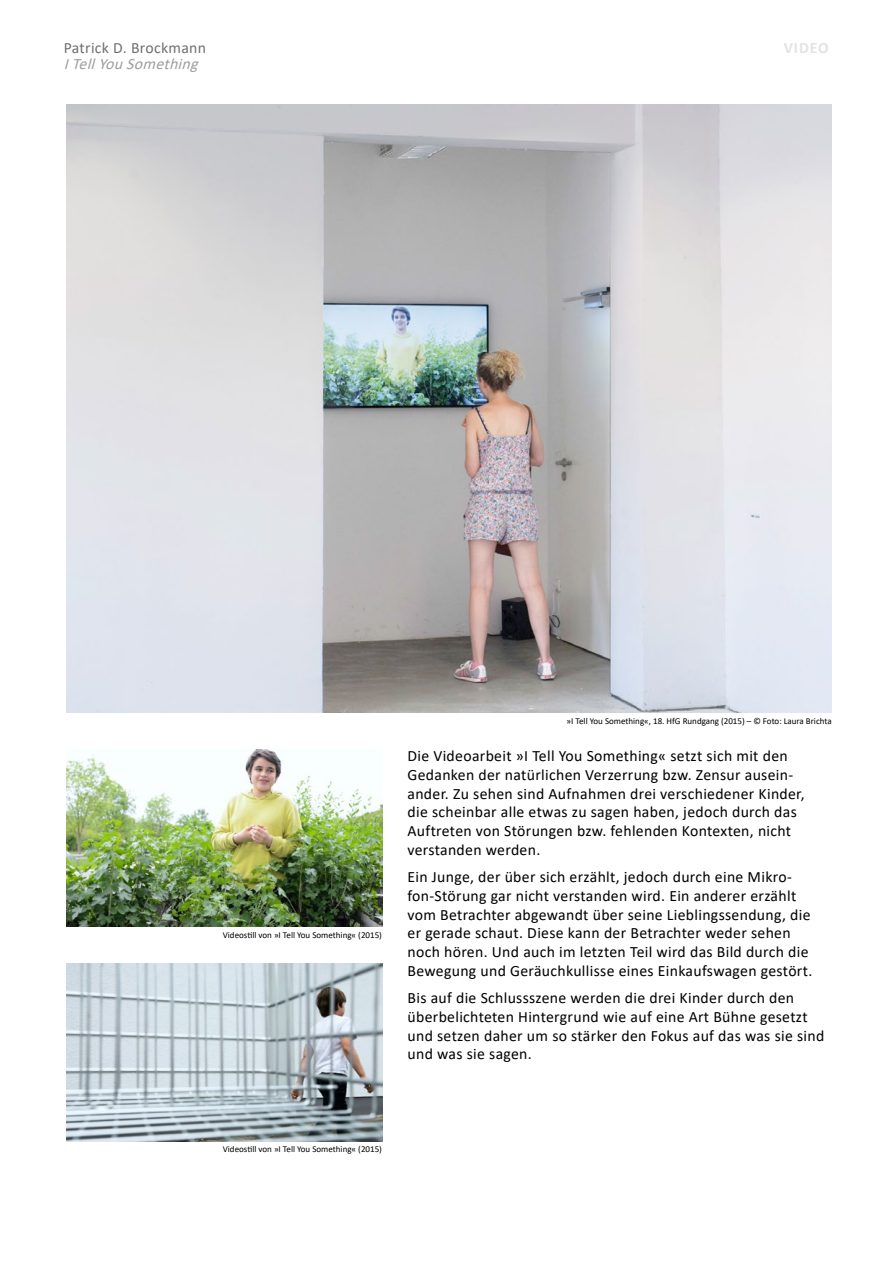
<style>
.page{position:relative;width:893px;height:1263px;background:#fff}
.page>*{position:absolute;margin:0;border:0;box-sizing:border-box;transform-origin:0 0}
.Copy{font:15.75px/18.8px "Calibri";letter-spacing:.02em;color:#000}
.t1{font:15.75px "Calibri";letter-spacing:.02em;color:#706f6f}
.Titel_kursiv__oben{font:italic 15.75px "Calibri";color:#9d9d9c}
.Bereich_oben_rechts{font:700 15.75px "Calibri";letter-spacing:.06em;color:#e3e3e3}
.Bilduntertitel{font:9px "Calibri";color:#000}
</style>
<div class="page">
<img style="left:66px;top:105px;width:766px;height:608px">
<img style="left:66px;top:749px;width:316px;height:178px">
<img style="left:66px;top:963px;width:316px;height:178px">
<p class="t1" style="left:64px;top:37px;width:144px">Patrick D. Brockmann</p>
<p class="Bereich_oben_rechts" style="left:784px;top:37px;width:47px">VIDEO</p>
<p class="Titel_kursiv__oben" style="left:64px;top:53px;width:141px">ITellYouSomething</p>
<p class="Bilduntertitel" style="left:223px;top:929px;width:161px">Videostill von »I Tell You Something« (2015)</p>
<p class="Bilduntertitel" style="left:567px;top:714px;width:267px">»I Tell You Something«, 18. HfG Rundgang (2015) – © Foto: Laura Brichta</p>
<p class="Copy" style="left:407px;top:746px;width:399px">Die Videoarbeit »I Tell You Something« setzt sich mit den Gedanken der natürlichen Verzerrung bzw. Zensur ausein&shy;ander. Zu sehen sind Aufnahmen drei verschiedener Kinder, die scheinbar alle etwas zu sagen haben, jedoch durch das Auftreten von Störungen bzw. fehlenden Kontexten, nicht verstanden werden.</p>
<p class="Copy" style="left:407px;top:867px;width:406px">Ein Junge, der über sich erzählt, jedoch durch eine Mikro&shy;fon-Störung gar nicht verstanden wird. Ein anderer erzählt vom Betrachter abgewandt über seine Lieblingssendung, die er gerade schaut. Diese kann der Betrachter weder sehen noch hören. Und auch im letzten Teil wird das Bild durch die Bewegung und Geräuchkullisse eines Einkaufswagen gestört.</p>
<p class="Copy" style="left:407px;top:988px;width:418px">Bis auf die Schlussszene werden die drei Kinder durch den überbelichteten Hintergrund wie auf eine Art Bühne gesetzt und setzen daher um so stärker den Fokus auf das was sie sind und was sie sagen.</p>
<p class="Bilduntertitel" style="left:223px;top:1143px;width:161px">Videostill von »I Tell You Something« (2015)</p>
</div>
